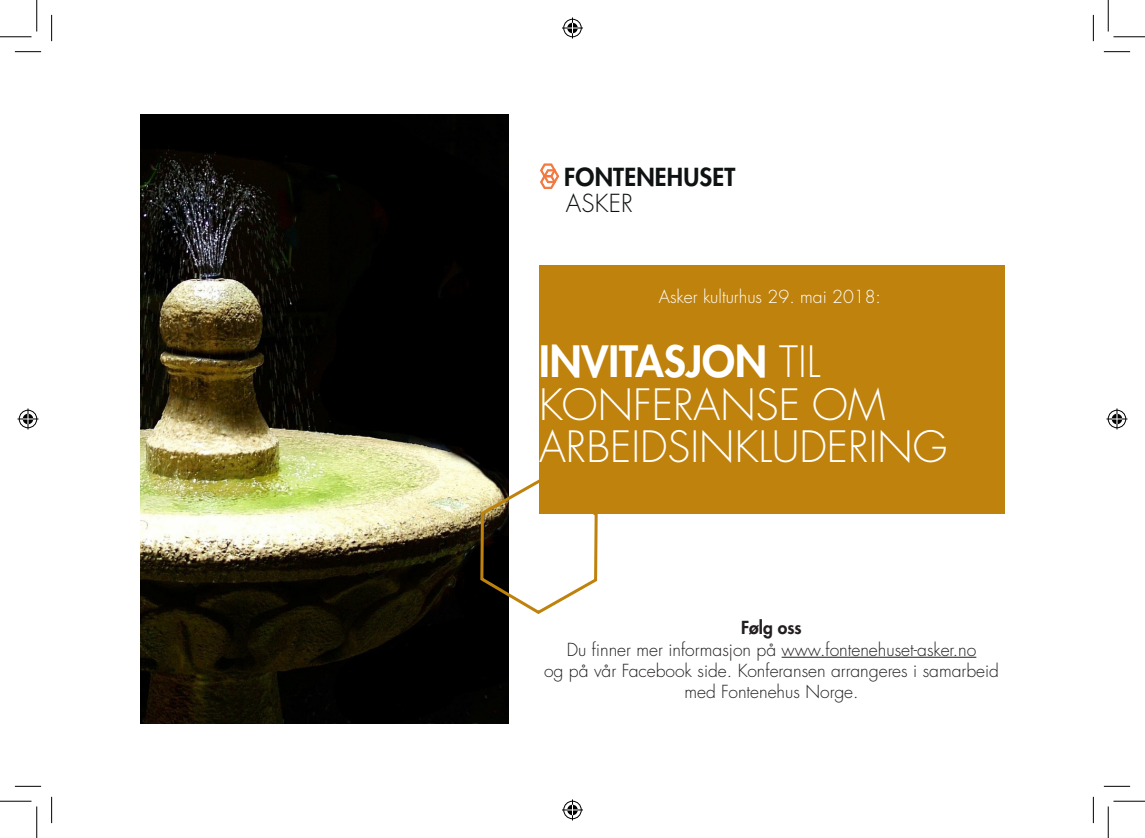
<style>
.page{position:relative;width:1145px;height:838px;background:#fff}
.page>*{position:absolute;margin:0;border:0;box-sizing:border-box;transform-origin:0 0}
.t1{font:300 42px "Futura LT Pro";color:#fff}
.t2{font:800 42px "Futura LT Pro";color:#fff}
.t3{font:800 24.15px "Futura LT Pro";letter-spacing:.01em;color:#0f1212}
.t4{font:300 24.15px "Futura LT Pro";letter-spacing:.01em;color:#0f1212}
.t5{font:300 17.5px/21px "Futura LT Pro";color:#231f20;text-align:center}
.t6{font:300 17.5px "Futura LT Pro";color:#fff}
.t7{font:800 17.5px "Futura LT Pro";color:#231f20}
.s1{font-weight:300}
</style>
<div class="page">
<hr style="left:782px;top:656px;width:194px;height:1px;background:#231f20">
<svg style="left:540px;top:164px;width:19px;height:25px"></svg>
<img style="left:141px;top:115px;width:367px;height:608px">
<svg style="left:478px;top:477px;width:121px;height:138px"></svg>
<div style="left:539px;top:265px;width:465px;height:248px;background:#bf820c"></div>
<svg style="left:15px;top:51px;width:26px;height:1px"></svg>
<svg style="left:1104px;top:51px;width:26px;height:1px"></svg>
<svg style="left:15px;top:786px;width:26px;height:1px"></svg>
<svg style="left:1104px;top:786px;width:26px;height:1px"></svg>
<svg style="left:51px;top:15px;width:1px;height:26px"></svg>
<svg style="left:51px;top:796px;width:1px;height:27px"></svg>
<svg style="left:1093px;top:15px;width:1px;height:26px"></svg>
<svg style="left:1093px;top:796px;width:1px;height:27px"></svg>
<hr style="left:0;top:36px;width:32px;height:1px;background:#000">
<hr style="left:1113px;top:36px;width:32px;height:1px;background:#000">
<hr style="left:0;top:800px;width:32px;height:1px;background:#000">
<hr style="left:1113px;top:800px;width:32px;height:1px;background:#000">
<hr style="left:36px;top:0;width:1px;height:31px;background:#000">
<hr style="left:36px;top:806px;width:1px;height:31px;background:#000">
<hr style="left:1108px;top:0;width:1px;height:31px;background:#000">
<hr style="left:1108px;top:806px;width:1px;height:31px;background:#000">
<svg style="left:562px;top:18px;width:21px;height:21px"></svg>
<svg style="left:562px;top:799px;width:21px;height:21px"></svg>
<svg style="left:18px;top:408px;width:21px;height:21px"></svg>
<svg style="left:1106px;top:408px;width:21px;height:21px"></svg>
<p class="t3" style="left:564px;top:159px;width:173px">FONTENEHUSET</p>
<p class="t4" style="left:566px;top:187px;width:69px">ASKER</p>
<p class="t6" style="left:659px;top:285px;width:224px">Asker kulturhus 29. mai 2018:</p>
<p class="t2" style="left:539px;top:330px;width:283px">INVITASJON <span class="s1">TIL</span></p>
<p class="t1" style="left:539px;top:376px;width:348px">KONFERANSE OM</p>
<p class="t1" style="left:539px;top:418px;width:410px">ARBEIDSINKLUDERING</p>
<p class="t7" style="left:741px;top:614px;width:62px">Følg oss</p>
<p class="t5" style="left:567px;top:638px;width:411px">Du finner mer informasjon på www.fontenehuset-asker.no</p>
<p class="t5" style="left:544px;top:659px;width:456px">og på vår Facebook side. Konferansen arrangeres i samarbeid med Fontenehus Norge.</p>
</div>
